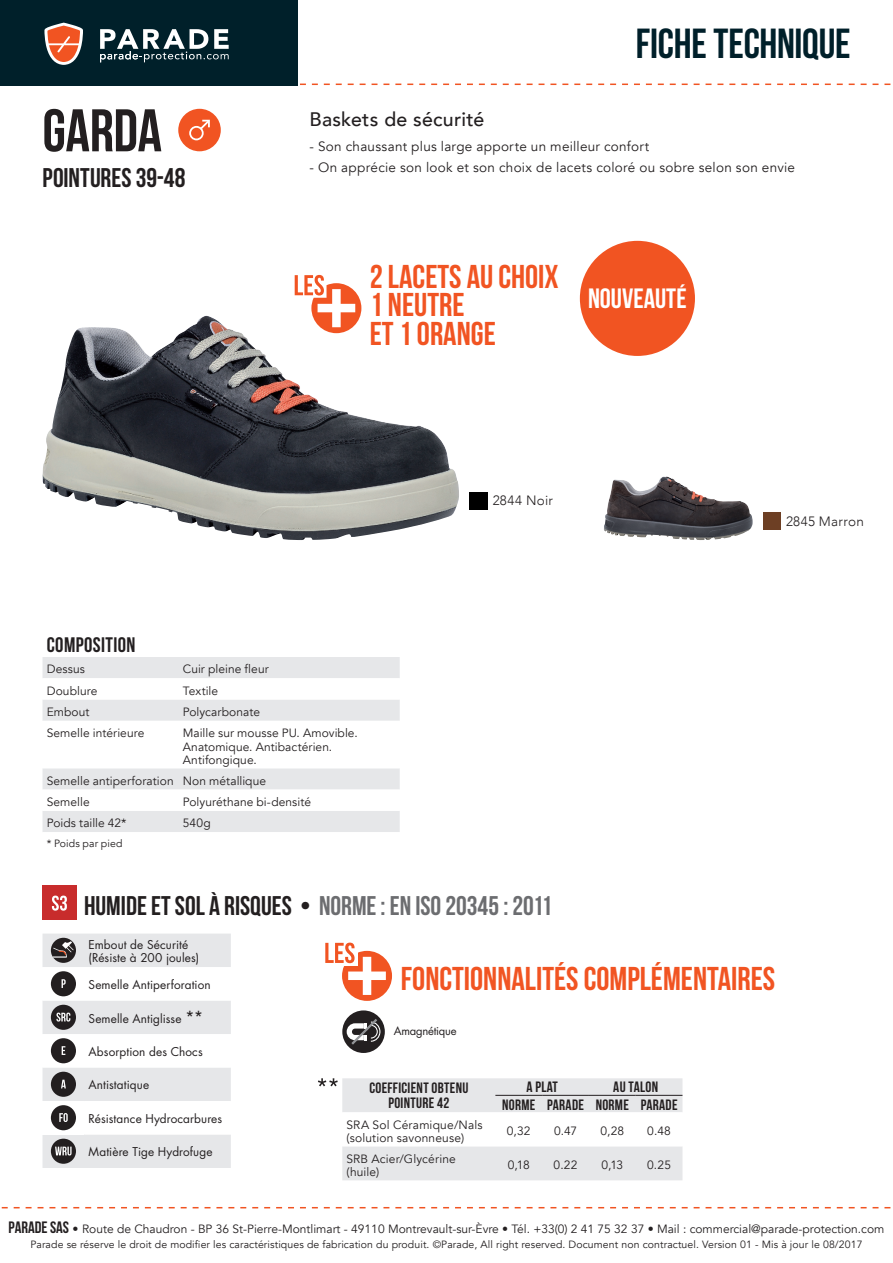
<style>
.page{position:relative;width:893px;height:1263px;background:#fff}
.page>*{position:absolute;margin:0;border:0;box-sizing:border-box;transform-origin:0 0}
.t1{font:700 60px "Bebas Neue";letter-spacing:-.005em;color:#231f20}
.t2{font:700 42px "Bebas Neue";letter-spacing:-.005em;color:#00202a}
.t3{font:700 33px/28.5px "Bebas Neue";color:#f15422}
.t4{font:700 27.9px "Bebas Neue";color:#fff}
.t5{font:700 27px "Bebas Neue";color:#6c6d70}
.t6{font:700 27px "Bebas Neue";color:#231f20}
.t7{font:700 21px "Bebas Neue";letter-spacing:.02em;color:#231f20}
.t8{font:500 19.5px "Avenir";letter-spacing:.015em;color:#231f20}
.t9{font:700 15px/15px "Bebas Neue";letter-spacing:.02em;color:#231f20;text-align:center}
.t10{font:13.5px "Avenir";letter-spacing:.02em;color:#231f20}
.t11{font:300 13.5px "Avenir";letter-spacing:.02em;color:#231f20}
.t12{font:12px/13.5px "Avenir";letter-spacing:.005em;color:#231f20}
.t13{font:11.85px/13.4px "Futura Std";letter-spacing:.01em;color:#231f20}
.t14{font:11.25px "Futura Std";letter-spacing:-.02em;color:#231f20}
.t15{font:10.5px "Avenir";letter-spacing:.01em;color:#231f20}
.s1{color:#231f20}
.s2{font-size:16.2px}
.s3{font-family:"Bebas Neue";font-weight:700;font-size:16.5px}
</style>
<div class="page">
<svg style="left:1px;top:1207px;width:890px;height:1px"></svg>
<svg style="left:300px;top:84px;width:591px;height:1px"></svg>
<div style="left:0;top:0;width:298px;height:85px;background:#00202a"></div>
<svg style="left:44px;top:23px;width:39px;height:42px"></svg>
<svg style="left:100px;top:29px;width:129px;height:33px"></svg>
<div style="left:178px;top:109px;width:43px;height:42px;background:#f15422;border-radius:50%"></div>
<svg style="left:189px;top:120px;width:21px;height:20px"></svg>
<img style="left:43px;top:316px;width:416px;height:224px">
<img style="left:604px;top:476px;width:149px;height:64px">
<img style="left:470px;top:492px;width:17px;height:17px">
<img style="left:763px;top:513px;width:17px;height:17px">
<div style="left:43px;top:657px;width:357px;height:175px;background:#e6e7e9"></div>
<svg style="left:43px;top:678px;width:357px;height:133px"></svg>
<div style="left:43px;top:885px;width:34px;height:34px;background:#c82c2c"></div>
<svg style="left:52px;top:895px;width:15px;height:16px"></svg>
<svg style="left:43px;top:933px;width:188px;height:235px"></svg>
<div style="left:342px;top:951px;width:50px;height:50px;background:#f15422;border-radius:50%"></div>
<svg style="left:325px;top:942px;width:61px;height:53px"></svg>
<div style="left:342px;top:1010px;width:43px;height:43px;background:#231f20;border-radius:50%"></div>
<svg style="left:347px;top:1019px;width:33px;height:26px"></svg>
<svg style="left:318px;top:1078px;width:364px;height:102px"></svg>
<svg style="left:295px;top:275px;width:66px;height:58px"></svg>
<div style="left:580px;top:241px;width:115px;height:115px;background:#f15422;border-radius:50%"></div>
<h1 class="t1" style="left:43px;top:98px;width:121px">GARDA</h1>
<h3 class="t6" style="left:43px;top:163px;width:145px">POINTURES 39-48</h3>
<h2 class="t2" style="left:636px;top:21px;width:216px">FICHE TECHNIQUE</h2>
<h3 class="t8" style="left:310px;top:102px;width:176px">Baskets de sécurité</h3>
<p class="t10" style="left:310px;top:138px;width:341px">- Son chaussant plus large apporte un meilleur confort</p>
<p class="t10" style="left:310px;top:159px;width:487px">- On apprécie son look et son choix de lacets coloré ou sobre selon son envie</p>
<h3 class="t3" style="left:370px;top:262px;width:190px">2 LACETS AU CHOIX<br>1 NEUTRE<br>ET 1 ORANGE</h3>
<h3 class="t4" style="left:588px;top:283px;width:100px">NOUVEAUTÉ</h3>
<p class="t11" style="left:493px;top:492px;width:62px">2844 Noir</p>
<p class="t11" style="left:786px;top:513px;width:79px">2845 Marron</p>
<h3 class="t7" style="left:47px;top:633px;width:90px">COMPOSITION</h3>
<p class="t12" style="left:47px;top:663px;width:40px">Dessus</p>
<p class="t12" style="left:183px;top:663px;width:87px">Cuir pleine fleur</p>
<p class="t12" style="left:47px;top:684px;width:52px">Doublure</p>
<p class="t12" style="left:183px;top:684px;width:37px">Textile</p>
<p class="t12" style="left:47px;top:705px;width:44px">Embout</p>
<p class="t12" style="left:183px;top:705px;width:79px">Polycarbonate</p>
<p class="t12" style="left:47px;top:726px;width:99px">Semelle intérieure</p>
<p class="t12" style="left:183px;top:726px;width:176px">Maille sur mousse PU. Amovible.<br>Anatomique. Antibactérien.<br>Antifongique.</p>
<p class="t12" style="left:47px;top:770px;width:221px;line-height:21.3px">Semelle antiperforation Non métallique<br>Semelle</p>
<p class="t12" style="left:183px;top:795px;width:130px">Polyuréthane bi-densité</p>
<p class="t12" style="left:47px;top:816px;width:81px">Poids taille 42*</p>
<p class="t12" style="left:183px;top:816px;width:29px">540g</p>
<p class="t15" style="left:47px;top:837px;width:77px">* Poids par pied</p>
<h3 class="t5" style="left:84px;top:891px;width:470px"><span class="s1">HUMIDE ET SOL À RISQUES •</span> NORME : EN ISO 20345 : 2011</h3>
<p class="t13" style="left:89px;top:938px;width:112px">Embout de Sécurité (Résiste à 200 joules)</p>
<p class="t13" style="left:89px;top:978px;width:124px">Semelle Antiperforation</p>
<p class="t13" style="left:89px;top:1011px;width:116px">Semelle Antiglisse <span class="s2">**</span></p>
<p class="t13" style="left:89px;top:1045px;width:116px">Absorption des Chocs</p>
<p class="t13" style="left:89px;top:1078px;width:62px">Antistatique</p>
<p class="t13" style="left:89px;top:1112px;width:135px">Résistance Hydrocarbures</p>
<p class="t13" style="left:89px;top:1145px;width:126px">Matière Tige Hydrofuge</p>
<h3 class="t3" style="left:401px;top:963px;width:376px">FONCTIONNALITÉS COMPLÉMENTAIRES</h3>
<p class="t14" style="left:394px;top:1023px;width:64px">Amagnétique</p>
<p class="t9" style="left:502px;top:1078px;width:177px;line-height:17.2px;text-align:left;text-indent:111px">AU TALON<br>NORME PARADE NORME PARADE</p>
<p class="t9" style="left:369px;top:1080px;width:101px">COEFFICIENT OBTENU<br>POINTURE 42</p>
<p class="t9" style="left:526px;top:1079px;width:33px">A PLAT</p>
<p class="t12" style="left:347px;top:1118px;width:138px">SRA Sol Céramique/Nals (solution savonneuse)</p>
<p class="t12" style="left:507px;top:1125px;width:25px">0,32</p>
<p class="t12" style="left:554px;top:1125px;width:25px">0.47</p>
<p class="t12" style="left:600px;top:1125px;width:25px">0,28</p>
<p class="t12" style="left:647px;top:1125px;width:25px">0.48</p>
<p class="t12" style="left:347px;top:1152px;width:111px">SRB Acier/Glycérine (huile)</p>
<p class="t12" style="left:508px;top:1159px;width:24px">0,18</p>
<p class="t12" style="left:554px;top:1159px;width:25px">0.22</p>
<p class="t12" style="left:601px;top:1159px;width:23px">0,13</p>
<p class="t12" style="left:647px;top:1159px;width:25px">0.25</p>
<p class="t12" style="left:9px;top:1222px;width:877px"><span class="s3">PARADE SAS</span> • Route de Chaudron - BP 36 St-Pierre-Montlimart - 49110 Montrevault-sur-Èvre • Tél. +33(0) 2 41 75 32 37 • Mail : commercial@parade-protection.com</p>
<p class="t15" style="left:30px;top:1238px;width:834px">Parade se réserve le droit de modifier les caractéristiques de fabrication du produit. ©Parade, All right reserved. Document non contractuel. Version 01 - Mis à jour le 08/2017</p>
</div>
